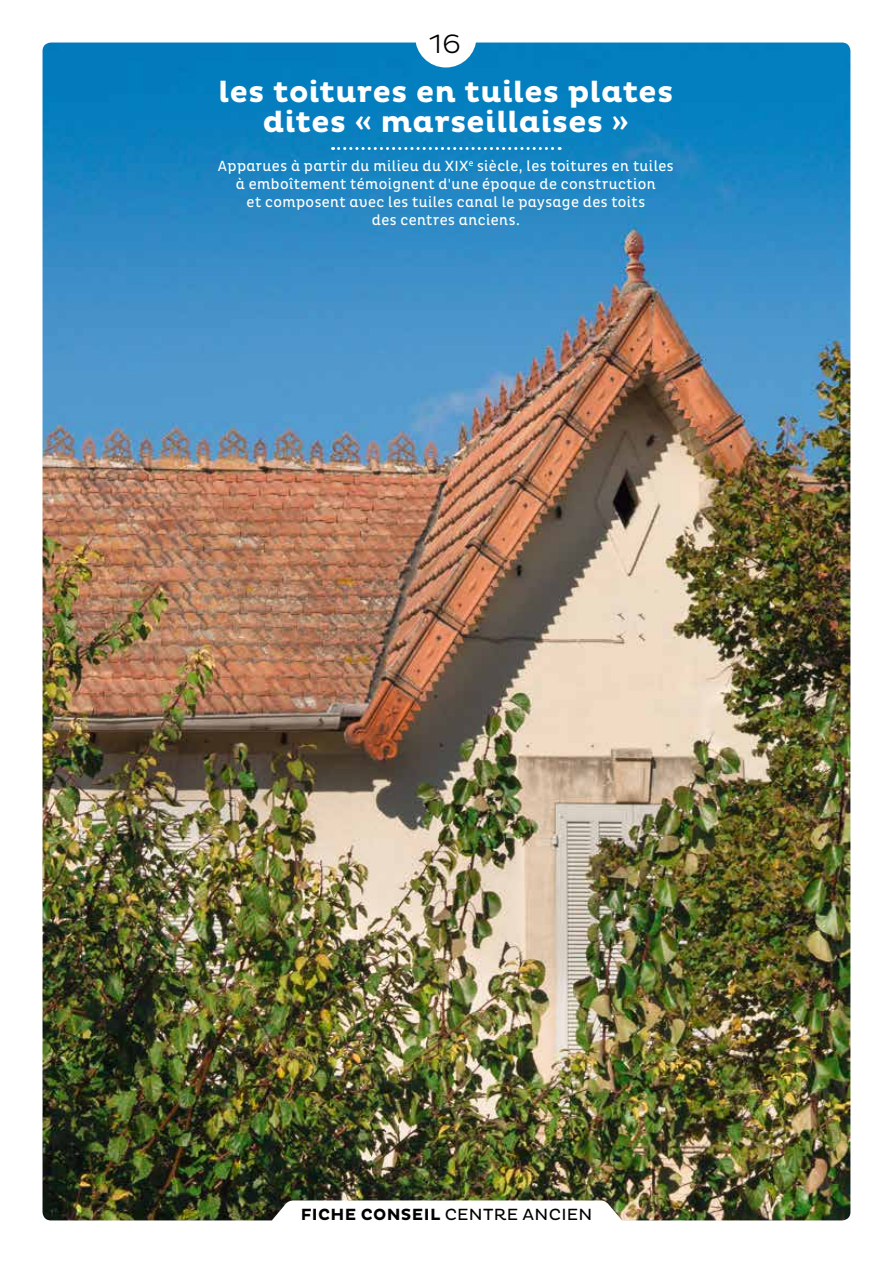
<style>
.page{position:relative;width:893px;height:1263px;background:#fff}
.page>*{position:absolute;margin:0;border:0;box-sizing:border-box;transform-origin:0 0}
.TITRE_fiche_recto{font:700 30px/30px "Pluto";letter-spacing:.01em;color:#fff;text-align:center}
.numéro_fiche{font:300 27px "Pluto";color:#000}
.Titre_fiche_conseil{font:700 16.5px "Pluto";letter-spacing:.02em;color:#000}
.Text_accroche_recto{font:condensed 15px "Pluto";letter-spacing:.025em;color:#fff}
.s1{font-weight:400}
</style>
<div class="page">
<img style="left:43px;top:43px;width:807px;height:1177px">
<div style="left:415px;top:6px;width:61px;height:62px;background:#fff;border-radius:50%"></div>
<svg style="left:333px;top:147px;width:227px;height:3px"></svg>
<svg style="left:270px;top:1200px;width:354px;height:21px"></svg>
<p class="numéro_fiche" style="left:429px;top:28px;width:33px">16</p>
<p class="TITRE_fiche_recto" style="left:219px;top:78px;width:456px">les toitures en tuiles plates dites « marseillaises »</p>
<p class="Text_accroche_recto" style="left:218px;top:158px;width:457px">Apparues à partir du milieu du XIX<sup>e</sup> siècle, les toitures en tuiles</p>
<p class="Text_accroche_recto" style="left:236px;top:176px;width:421px">à emboîtement témoignent d'une époque de construction</p>
<p class="Text_accroche_recto" style="left:247px;top:194px;width:400px">et composent avec les tuiles canal le paysage des toits</p>
<p class="Text_accroche_recto" style="left:372px;top:212px;width:150px">des centres anciens.</p>
<p class="Titre_fiche_conseil" style="left:301px;top:1205px;width:293px">FICHE CONSEIL <span class="s1">CENTRE ANCIEN</span></p>
</div>
